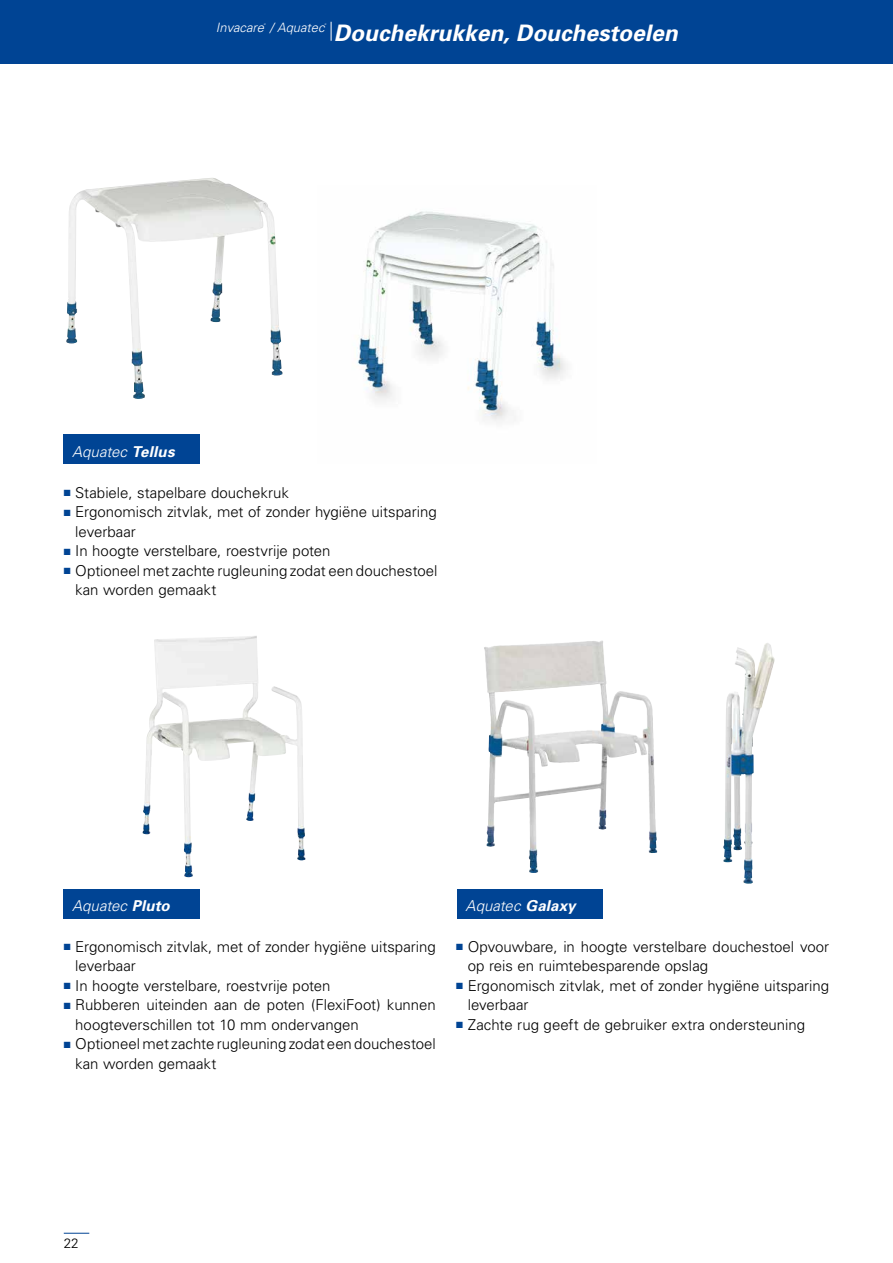
<style>
.page{position:relative;width:893px;height:1263px;background:#fff}
.page>*{position:absolute;margin:0;border:0;box-sizing:border-box;transform-origin:0 0}
.t1{font:italic 700 22.8px "Univers";color:#fff}
.t2{font:300 15px/19.5px "Univers";color:#000}
.t3{font:italic 300 15px "Univers";letter-spacing:.005em;color:#fff}
.t4{font:300 13.5px "Univers";color:#000}
.t5{font:italic 300 12.9px "Univers";color:#fff}
.t6{font:italic 300 2.25px "Univers";color:#fff}
.s1{font-weight:700}
.s2{color:#004494}
</style>
<div class="page">
<div style="left:0;top:0;width:893px;height:64px;background:#004494"></div>
<img style="left:357px;top:211px;width:209px;height:211px">
<svg style="left:331px;top:22px;width:1px;height:19px"></svg>
<img style="left:66px;top:178px;width:216px;height:221px">
<img style="left:143px;top:637px;width:146px;height:240px">
<div style="left:457px;top:889px;width:145px;height:29px;background:#004494"></div>
<img style="left:484px;top:641px;width:117px;height:227px">
<div style="left:64px;top:889px;width:136px;height:29px;background:#004494"></div>
<div style="left:64px;top:434px;width:136px;height:30px;background:#004494"></div>
<img style="left:723px;top:643px;width:45px;height:241px">
<svg style="left:64px;top:1233px;width:25px;height:1px"></svg>
<p class="t5" style="left:216px;top:19px;width:49px">Invacare</p>
<p class="t6" style="left:264px;top:23px;width:3px">®</p>
<p class="t5" style="left:270px;top:19px;width:56px">/ Aquatec</p>
<p class="t6" style="left:324px;top:23px;width:3px">®</p>
<h1 class="t1" style="left:334px;top:19px;width:345px">Douchekrukken, Douchestoelen</h1>
<p class="t3" style="left:72px;top:442px;width:104px">Aquatec <span class="s1">Tellus</span></p>
<p class="t2" style="left:64px;top:482px;width:227px"><span class="s2">■</span> Stabiele, stapelbare douchekruk</p>
<p class="t2" style="left:75px;top:501px;width:363px;text-indent:-11px"><span class="s2">■</span> Ergonomisch zitvlak, met of zonder hygiëne uitsparing leverbaar</p>
<p class="t2" style="left:64px;top:540px;width:268px"><span class="s2">■</span> In hoogte verstelbare, roestvrije poten</p>
<p class="t2" style="left:75px;top:560px;width:364px;text-indent:-11px"><span class="s2">■</span> Optioneel met zachte rugleuning zodat een douchestoel kan worden gemaakt</p>
<p class="t3" style="left:72px;top:897px;width:99px">Aquatec <span class="s1">Pluto</span></p>
<p class="t2" style="left:75px;top:936px;width:362px;text-indent:-11px"><span class="s2">■</span> Ergonomisch zitvlak, met of zonder hygiëne uitsparing leverbaar</p>
<p class="t2" style="left:64px;top:975px;width:268px"><span class="s2">■</span> In hoogte verstelbare, roestvrije poten</p>
<p class="t2" style="left:75px;top:995px;width:362px;text-indent:-11px"><span class="s2">■</span> Rubberen uiteinden aan de poten (FlexiFoot) kunnen hoogteverschillen tot 10 mm ondervangen</p>
<p class="t2" style="left:75px;top:1034px;width:362px;text-indent:-11px"><span class="s2">■</span> Optioneel met zachte rugleuning zodat een douchestoel kan worden gemaakt</p>
<p class="t3" style="left:466px;top:897px;width:111px">Aquatec <span class="s1">Galaxy</span></p>
<p class="t2" style="left:468px;top:936px;width:363px;text-indent:-11px"><span class="s2">■</span> Opvouwbare, in hoogte verstelbare douchestoel voor op reis en ruimtebesparende opslag</p>
<p class="t2" style="left:468px;top:975px;width:363px;text-indent:-11px"><span class="s2">■</span> Ergonomisch zitvlak, met of zonder hygiëne uitsparing leverbaar</p>
<p class="t2" style="left:456px;top:1014px;width:350px"><span class="s2">■</span> Zachte rug geeft de gebruiker extra ondersteuning</p>
<p class="t4" style="left:64px;top:1235px;width:17px">22</p>
</div>
